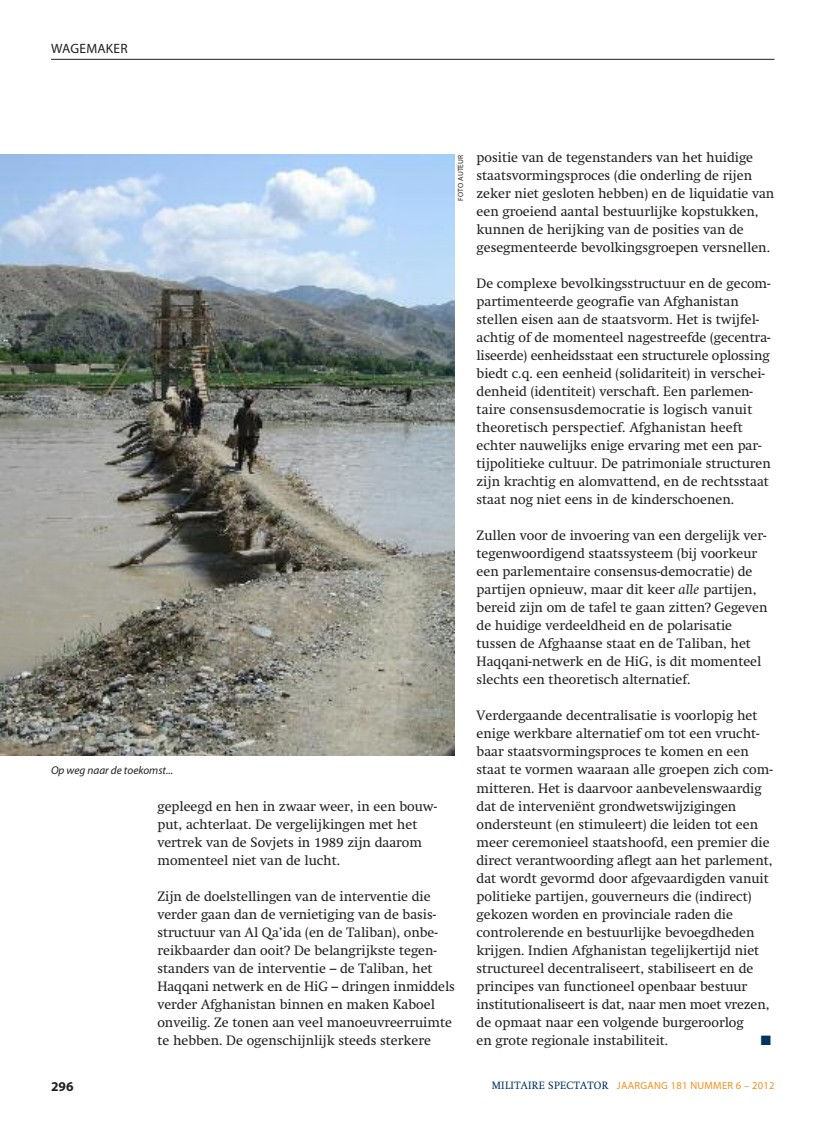
<style>
.page{position:relative;width:817px;height:1136px;background:#fff}
.page>*{position:absolute;margin:0;border:0;box-sizing:border-box;transform-origin:0 0}
.t1{font:13.5px/18px "Swift";color:#231f20}
.t2{font:13.5px "Myriad Pro";letter-spacing:.02em;color:#231f20}
.t3{font:700 13.5px "Myriad Pro";color:#231f20}
.t4{font:13.5px "Zapf Dingbats";color:#003562}
.t5{font:italic 11.25px "Myriad Pro";color:#231f20}
.t6{font:10.5px "Myriad Pro";letter-spacing:.025em;color:#f68f1e}
.t7{font:7.5px "Myriad Pro";letter-spacing:.02em;color:#231f20}
.s1{font-style:italic}
.s2{font-family:"Swift";color:#003562}
</style>
<div class="page">
<hr style="left:51px;top:59px;width:723px;height:1px;background:#231f20">
<img style="left:0;top:154px;width:454px;height:601px">
<p class="t2" style="left:51px;top:43px;width:78px">WAGEMAKER</p>
<p class="t5" style="left:51px;top:766px;width:124px">Op weg naar de toekomst...</p>
<p class="t7" style="left:458px;top:200px;width:47px;rotate:-90deg">FOTO AUTEUR</p>
<p class="t1" style="left:157px;top:798px;width:281px">gepleegd en hen in zwaar weer, in een bouw&shy;put, achterlaat. De vergelijkingen met het vertrek van de Sovjets in 1989 zijn daarom momenteel niet van de lucht.</p>
<p class="t1" style="left:157px;top:888px;width:299px">Zijn de doelstellingen van de interventie die verder gaan dan de vernietiging van de basis&shy;structuur van Al Qa’ida (en de Taliban), onbe&shy;reikbaarder dan ooit? De belangrijkste tegen&shy;standers van de interventie – de Taliban, het Haqqani netwerk en de HiG – dringen inmiddels verder Afghanistan binnen en maken Kaboel onveilig. Ze tonen aan veel manoeuvreerruimte te hebben. De ogenschijnlijk steeds sterkere</p>
<p class="t1" style="left:476px;top:150px;width:299px">positie van de tegenstanders van het huidige staatsvormingsproces (die onderling de rijen zeker niet gesloten hebben) en de liquidatie van een groeiend aantal bestuurlijke kopstukken, kunnen de herijking van de posities van de gesegmenteerde bevolkingsgroepen versnellen.</p>
<p class="t1" style="left:476px;top:276px;width:296px">De complexe bevolkingsstructuur en de gecom&shy;partimenteerde geografie van Afghanistan stellen eisen aan de staatsvorm. Het is twijfel&shy;achtig of de momenteel nagestreefde (gecentra&shy;liseerde) eenheidsstaat een structurele oplossing biedt c.q. een eenheid (solidariteit) in verschei&shy;denheid (identiteit) verschaft. Een parlemen&shy;taire consensusdemocratie is logisch vanuit theoretisch perspectief. Afghanistan heeft echter nauwelijks enige ervaring met een par&shy;tijpolitieke cultuur. De patrimoniale structuren zijn krachtig en alomvattend, en de rechtsstaat staat nog niet eens in de kinderschoenen.</p>
<p class="t1" style="left:476px;top:528px;width:292px">Zullen voor de invoering van een dergelijk ver&shy;tegenwoordigend staatssysteem (bij voorkeur een parlementaire consensus-democratie) de partijen opnieuw, maar dit keer <span class="s1">alle</span> partijen, bereid zijn om de tafel te gaan zitten? Gegeven de huidige verdeeldheid en de polarisatie tussen de Afghaanse staat en de Taliban, het Haqqani-netwerk en de HiG, is dit momenteel slechts een theoretisch alternatief.</p>
<p class="t1" style="left:476px;top:708px;width:297px">Verdergaande decentralisatie is voorlopig het enige werkbare alternatief om tot een vrucht&shy;baar staatsvormingsproces te komen en een staat te vormen waaraan alle groepen zich com&shy;mitteren. Het is daarvoor aanbevelenswaardig dat de interveniënt grondwetswijzigingen ondersteunt (en stimuleert) die leiden tot een meer ceremonieel staatshoofd, een premier die direct verantwoording aflegt aan het parlement, dat wordt gevormd door afgevaardigden vanuit politieke partijen, gouverneurs die (indirect) gekozen worden en provinciale raden die controlerende en bestuurlijke bevoegdheden krijgen. Indien Afghanistan tegelijkertijd niet structureel decentraliseert, stabiliseert en de principes van functioneel openbaar bestuur institutionaliseert is dat, naar men moet vrezen, de opmaat naar een volgende burgeroorlog<br>en grote regionale instabiliteit.</p>
<p class="t4" style="left:760px;top:1031px;width:12px">■</p>
<p class="t3" style="left:51px;top:1081px;width:24px">296</p>
<p class="t6" style="left:491px;top:1080px;width:284px"><span class="s2">MILITAIRE SPECTATOR</span> JAARGANG 181 NUMMER 6 – 2012</p>
</div>
